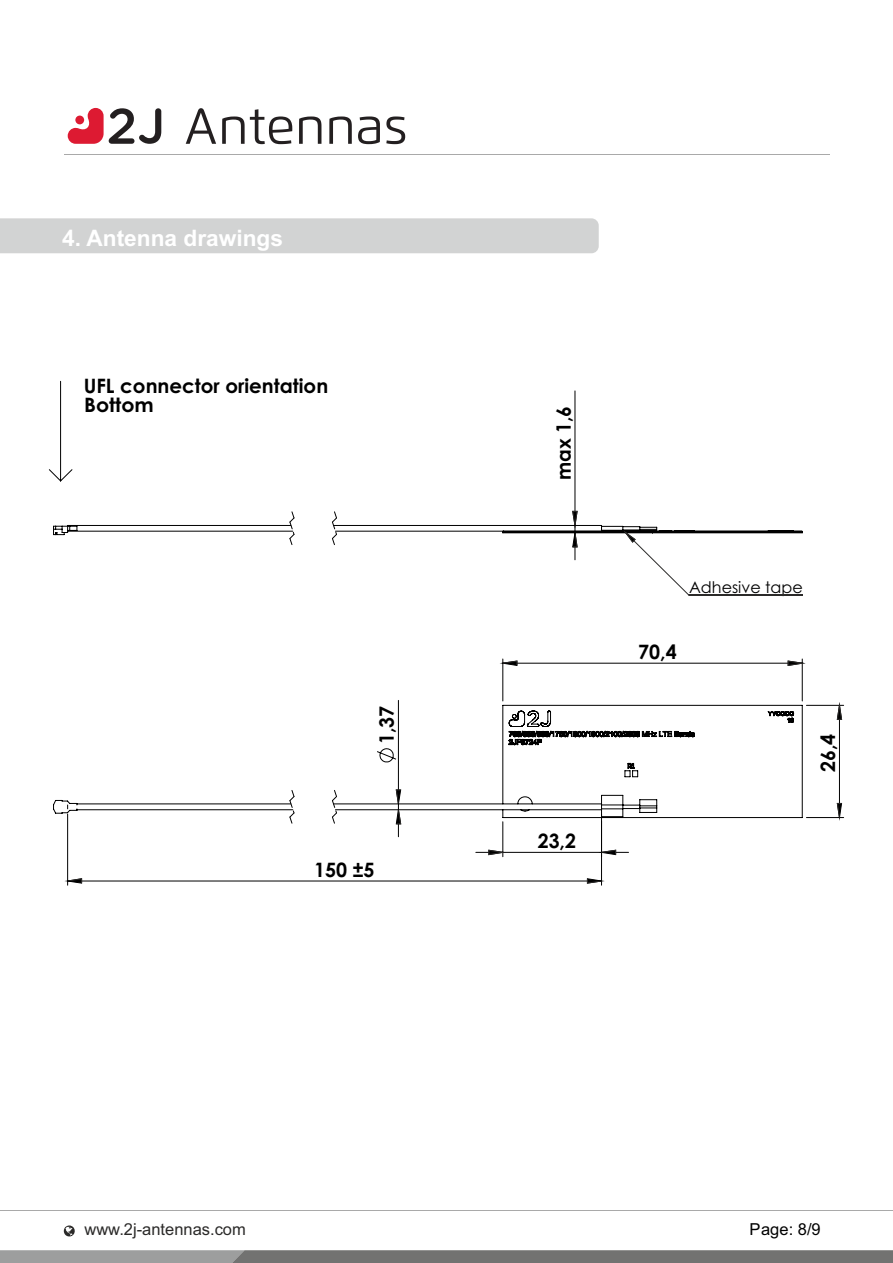
<style>
.page{position:relative;width:893px;height:1263px;background:#fff}
.page>*{position:absolute;margin:0;border:0;box-sizing:border-box;transform-origin:0 0}
.t1{font:700 22.65px "Arial";color:#fff}
.t2{font:700 19.8px/19.2px "Century Gothic";color:#000}
.t3{font:16.5px "Arial";color:#2b2a29}
.t4{font:16.5px "Arial";color:#000}
.t5{font:16.05px "Century Gothic";color:#000}
</style>
<div class="page">
<svg style="left:0;top:1250px;width:893px;height:13px;background:#7f807f"></svg>
<hr style="left:0;top:1210px;width:893px;height:1px;background:#a9a9a9">
<svg style="left:63px;top:1225px;width:12px;height:11px"></svg>
<div style="left:0;top:218px;width:599px;height:35px;background:#d2d3d3"></div>
<svg style="left:49px;top:381px;width:23px;height:100px"></svg>
<hr style="left:67px;top:814px;width:1px;height:71px;background:#000">
<hr style="left:601px;top:814px;width:1px;height:71px;background:#000">
<hr style="left:503px;top:659px;width:1px;height:42px;background:#000">
<hr style="left:802px;top:659px;width:1px;height:42px;background:#000">
<hr style="left:806px;top:817px;width:38px;height:1px;background:#000">
<hr style="left:806px;top:705px;width:38px;height:1px;background:#000">
<hr style="left:575px;top:391px;width:1px;height:134px;background:#000">
<svg style="left:67px;top:661px;width:736px;height:222px"></svg>
<svg style="left:396px;top:705px;width:446px;height:119px"></svg>
<svg style="left:53px;top:705px;width:750px;height:113px"></svg>
<svg style="left:53px;top:511px;width:750px;height:85px"></svg>
<hr style="left:64px;top:154px;width:765px;height:1px;background:#a9a9a9">
<svg style="left:68px;top:108px;width:93px;height:36px"></svg>
<div style="left:75px;top:116px;width:9px;height:8px;background:#dd1a32;border-radius:50%"></div>
<svg style="left:186px;top:108px;width:219px;height:36px"></svg>
<p class="t1" style="left:62px;top:230px;width:222px">4. Antenna drawings</p>
<p class="t2" style="left:84px;top:378px;width:246px">UFL connector orientation<br>Bottom</p>
<p class="t2" style="left:379px;top:744px;width:40px;rotate:-90deg">1,37</p>
<p class="t2" style="left:314px;top:861px;width:62px">150 ±5</p>
<p class="t3" style="left:84px;top:1223px;width:163px">www.2j-antennas.com</p>
<p class="t2" style="left:556px;top:480px;width:75px;rotate:-90deg">max 1,6</p>
<p class="t2" style="left:538px;top:833px;width:40px">23,2</p>
<p class="t5" style="left:689px;top:581px;width:115px">Adhesive tape</p>
<p class="t2" style="left:638px;top:644px;width:40px">70,4</p>
<p class="t2" style="left:820px;top:772px;width:40px;rotate:-90deg">26,4</p>
<p class="t4" style="left:749px;top:1223px;width:73px">Page: 8/9</p>
</div>
